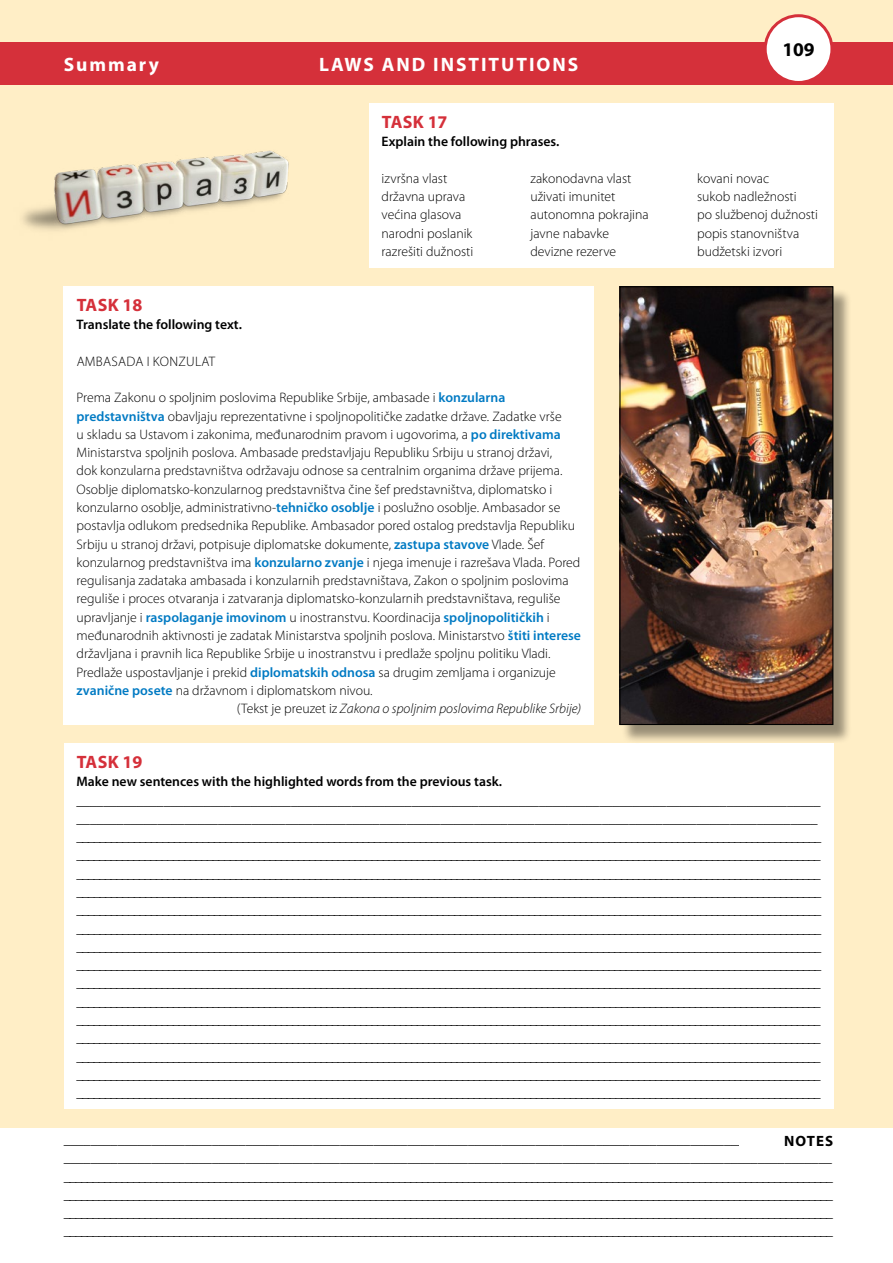
<style>
.page{position:relative;width:893px;height:1263px;background:#fff}
.page>*{position:absolute;margin:0;border:0;box-sizing:border-box;transform-origin:0 0}
.t1{font:700 19.5px "Myriad Pro";letter-spacing:.1em;color:#fff}
.t2{font:700 19.5px "Myriad Pro";color:#000}
.t3{font:700 18px "Myriad Pro";letter-spacing:.01em;color:#d5303a}
.t4{font:700 15px "Myriad Pro";letter-spacing:.07em;color:#000}
.t5{font:300 13.8px/18.3px "Myriad Pro";color:#000;text-align:justify}
.t6{font:600 13.8px "Myriad Pro";color:#000}
.t7{font:italic 300 13.8px "Myriad Pro";color:#000}
.t8{font:300 13.8px "Myriad Pro";letter-spacing:.02em;color:#000}
.s1{font-weight:600;color:#007ac3}
.s2{font-style:normal}
</style>
<div class="page">
<div style="left:0;top:0;width:893px;height:1127px;background:#ffeec6"></div>
<div style="left:0;top:43px;width:893px;height:42px;background:#d5303a"></div>
<div style="left:369px;top:103px;width:464px;height:165px;background:#fff"></div>
<div style="left:64px;top:286px;width:530px;height:439px;background:#fff"></div>
<div style="left:64px;top:743px;width:769px;height:366px;background:#fff"></div>
<div style="left:622px;top:288px;width:230px;height:456px;background:#000;opacity:.4"></div>
<img style="left:621px;top:288px;width:210px;height:435px">
<div style="left:619px;top:286px;width:214px;height:439px;border:1px solid #000"></div>
<img style="left:22px;top:150px;width:267px;height:81px">
<div style="left:765px;top:16px;width:67px;height:66px;background:#fff;border-radius:50%"></div>
<div style="left:764px;top:14px;width:69px;height:70px;border:3px solid #d5303a;border-radius:50%"></div>
<h1 class="t1" style="left:64px;top:52px;width:97px">Summary</h1>
<h1 class="t1" style="left:319px;top:52px;width:261px">LAWS AND INSTITUTIONS</h1>
<h1 class="t2" style="left:785px;top:37px;width:34px">109</h1>
<h1 class="t2" style="left:782px;top:37px;width:34px">109</h1>
<h2 class="t3" style="left:382px;top:110px;width:67px">TASK 17</h2>
<p class="t6" style="left:382px;top:133px;width:179px">Explain the following phrases.</p>
<p class="t5" style="left:382px;top:169px;width:67px">izvršna vlast</p>
<p class="t5" style="left:530px;top:169px;width:102px">zakonodavna vlast</p>
<p class="t5" style="left:697px;top:169px;width:74px">kovani novac</p>
<p class="t5" style="left:382px;top:187px;width:85px">državna uprava</p>
<p class="t5" style="left:530px;top:187px;width:87px">uživati imunitet</p>
<p class="t5" style="left:697px;top:187px;width:101px">sukob nadležnosti</p>
<p class="t5" style="left:382px;top:206px;width:81px">većina glasova</p>
<p class="t5" style="left:530px;top:206px;width:120px">autonomna pokrajina</p>
<p class="t5" style="left:697px;top:206px;width:122px">po službenoj dužnosti</p>
<p class="t5" style="left:382px;top:224px;width:92px">narodni poslanik</p>
<p class="t5" style="left:530px;top:224px;width:80px">javne nabavke</p>
<p class="t5" style="left:697px;top:224px;width:104px">popis stanovništva</p>
<p class="t5" style="left:382px;top:242px;width:93px">razrešiti dužnosti</p>
<p class="t5" style="left:530px;top:242px;width:87px">devizne rezerve</p>
<p class="t5" style="left:697px;top:242px;width:87px">budžetski izvori</p>
<h2 class="t3" style="left:77px;top:293px;width:67px">TASK 18</h2>
<p class="t6" style="left:77px;top:316px;width:167px">Translate the following text.</p>
<p class="t8" style="left:77px;top:353px;width:140px">AMBASADA I KONZULAT</p>
<p class="t5" style="left:77px;top:388px;width:430px">Prema Zakonu o spoljnim poslovima Republike Srbije, ambasade i <span class="s1">konzularna</span></p>
<p class="t5" style="left:77px;top:407px;width:487px"><span class="s1">predstavništva</span> obavljaju reprezentativne i spoljnopolitičke zadatke države. Zadatke vrše</p>
<p class="t5" style="left:77px;top:425px;width:486px">u skladu sa Ustavom i zakonima, međunarodnim pravom i ugovorima, a <span class="s1">po direktivama</span></p>
<p class="t5" style="left:77px;top:443px;width:477px">Ministarstva spoljnih poslova. Ambasade predstavljaju Republiku Srbiju u stranoj državi,</p>
<p class="t5" style="left:77px;top:462px;width:487px">dok konzularna predstavništva održavaju odnose sa centralnim organima države prijema.</p>
<p class="t5" style="left:77px;top:480px;width:477px">Osoblje diplomatsko-konzularnog predstavništva čine šef predstavništva, diplomatsko i</p>
<p class="t5" style="left:77px;top:498px;width:485px">konzularno osoblje, administrativno-<span class="s1">tehničko osoblje</span> i poslužno osoblje. Ambasador se</p>
<p class="t5" style="left:77px;top:516px;width:500px">postavlja odlukom predsednika Republike. Ambasador pored ostalog predstavlja Republiku</p>
<p class="t5" style="left:77px;top:535px;width:469px">Srbiju u stranoj državi, potpisuje diplomatske dokumente, <span class="s1">zastupa stavove</span> Vlade. Šef</p>
<p class="t5" style="left:77px;top:553px;width:505px">konzularnog predstavništva ima <span class="s1">konzularno zvanje</span> i njega imenuje i razrešava Vlada. Pored</p>
<p class="t5" style="left:77px;top:571px;width:494px">regulisanja zadataka ambasada i konzularnih predstavništava, Zakon o spoljnim poslovima</p>
<p class="t5" style="left:77px;top:590px;width:485px">reguliše i proces otvaranja i zatvaranja diplomatsko-konzularnih predstavništava, reguliše</p>
<p class="t5" style="left:77px;top:608px;width:475px">upravljanje i <span class="s1">raspolaganje imovinom</span> u inostranstvu. Koordinacija <span class="s1">spoljnopolitičkih</span> i</p>
<p class="t5" style="left:77px;top:626px;width:506px">međunarodnih aktivnosti je zadatak Ministarstva spoljnih poslova. Ministarstvo <span class="s1">štiti interese</span></p>
<p class="t5" style="left:77px;top:644px;width:475px">državljana i pravnih lica Republike Srbije u inostranstvu i predlaže spoljnu politiku Vladi.</p>
<p class="t5" style="left:77px;top:663px;width:481px">Predlaže uspostavljanje i prekid <span class="s1">diplomatskih odnosa</span> sa drugim zemljama i organizuje</p>
<p class="t5" style="left:77px;top:681px;width:298px"><span class="s1">zvanične posete</span> na državnom i diplomatskom nivou.</p>
<p class="t7" style="left:237px;top:700px;width:346px"><span class="s2">(Tekst je preuzet iz</span> Zakona o spoljnim poslovima Republike Srbije)</p>
<h2 class="t3" style="left:77px;top:750px;width:67px">TASK 19</h2>
<p class="t6" style="left:77px;top:773px;width:427px">Make new sentences with the highlighted words from the previous task.</p>
<p class="t5" style="left:77px;top:791px;width:746px;text-align:left">_______________________________________________________________________________________________________________ ______________________________________________________________________________________________________________ __________________________________________________________________________________________________________________________________ ___________________________________________________________________________________________________________________________________ ___________________________________________________________________________________________________________________________________ __________________________________________________________________________________________________________________________________ __________________________________________________________________________________________________________________________________ __________________________________________________________________________________________________________________________________ __________________________________________________________________________________________________________________________________ __________________________________________________________________________________________________________________________________ ___________________________________________________________________________________________________________________________________ ___________________________________________________________________________________________________________________________________ ___________________________________________________________________________________________________________________________________ ___________________________________________________________________________________________________________________________________ ___________________________________________________________________________________________________________________________________ ___________________________________________________________________________________________________________________________________ ___________________________________________________________________________________________________________________________________</p>
<p class="t4" style="left:784px;top:1131px;width:51px">NOTES</p>
<p class="t5" style="left:64px;top:1130px;width:771px">__________________________________________________________________________________________________________________ __________________________________________________________________________________________________________________ _____________________________________________________________________________________________________________________________________ _____________________________________________________________________________________________________________________________________ _____________________________________________________________________________________________________________________________________ _____________________________________________________________________________________________________________________________________</p>
</div>
